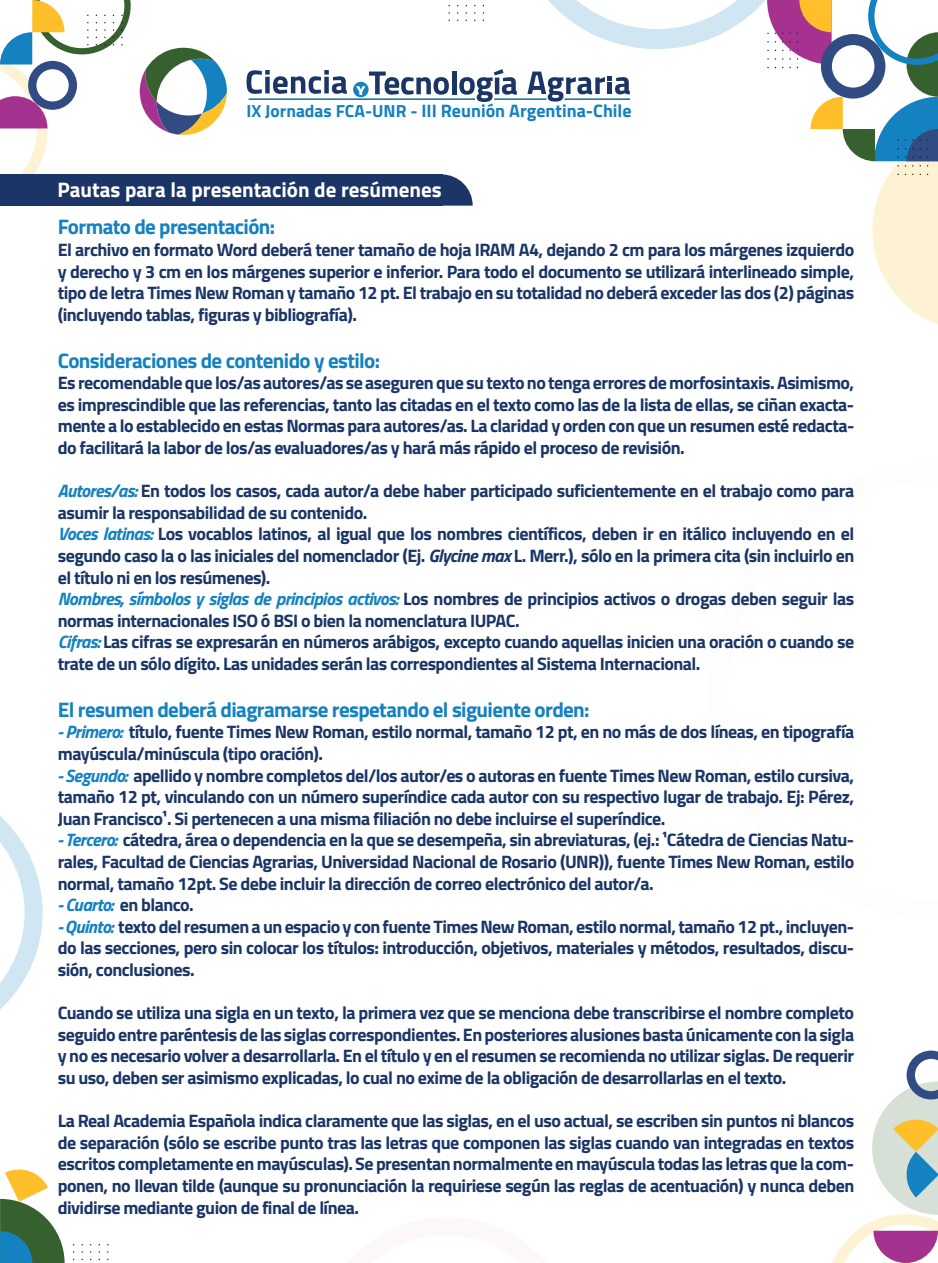
<style>
.page{position:relative;width:938px;height:1263px;background:#fff}
.page>*{position:absolute;margin:0;border:0;box-sizing:border-box;transform-origin:0 0}
.t1{font:700 21px "Titillium";letter-spacing:-.03em;color:#1481c1}
.t2{font:700 21px "Titillium";color:#fff}
.t3{font:700 18px/21.6px "Titillium";letter-spacing:-.03em;color:#1b3666;text-align:justify}
.t4{font:700 18px "Titillium";color:#1481c1}
.s1{font-size:17.55px}
.s2{font-style:italic;color:#1481c1}
.s3{font-style:italic}
</style>
<div class="page">
<svg style="left:0;top:0;width:131px;height:174px"></svg>
<svg style="left:832px;top:1050px;width:106px;height:213px"></svg>
<svg style="left:0;top:1169px;width:65px;height:94px"></svg>
<svg style="left:0;top:816px;width:43px;height:193px"></svg>
<div style="left:0;top:174px;width:442px;height:32px;background:#1b3666"></div>
<svg style="left:139px;top:48px;width:88px;height:87px"></svg>
<svg style="left:246px;top:70px;width:101px;height:24px"></svg>
<svg style="left:353px;top:0;width:585px;height:325px"></svg>
<hr style="left:564px;top:98px;width:66px;height:2px;background:#11749e">
<hr style="left:494px;top:98px;width:52px;height:2px;background:#11749e">
<hr style="left:249px;top:98px;width:226px;height:2px;background:#11749e">
<p class="t4" style="left:246px;top:97px;width:387px"><span class="s1">IX Jornadas FCA-UNR -</span> III Reunión Argentina-Chile</p>
<p class="t2" style="left:58px;top:174px;width:386px">Pautas para la presentación de resúmenes</p>
<p class="t1" style="left:58px;top:211px;width:219px">Formato de presentación:</p>
<p class="t3" style="left:58px;top:238px;width:798px">El archivo en formato Word deberá tener tamaño de hoja IRAM A4, dejando 2 cm para los márgenes izquierdo y derecho y 3 cm en los márgenes superior e inferior. Para todo el documento se utilizará interlineado simple, tipo de letra Times New Roman y tamaño 12 pt. El trabajo en su totalidad no deberá exceder las dos (2) páginas (incluyendo tablas, figuras y bibliografía).</p>
<p class="t1" style="left:58px;top:344px;width:324px">Consideraciones de contenido y estilo:</p>
<p class="t3" style="left:58px;top:371px;width:798px">Es recomendable que los/as autores/as se aseguren que su texto no tenga errores de morfosintaxis. Asimismo, es imprescindible que las referencias, tanto las citadas en el texto como las de la lista de ellas, se ciñan exacta&shy;mente a lo establecido en estas Normas para autores/as. La claridad y orden con que un resumen esté redacta&shy;do facilitará la labor de los/as evaluadores/as y hará más rápido el proceso de revisión.</p>
<p class="t3" style="left:58px;top:479px;width:798px;text-align:left"><span class="s2">Autores/as:</span> En todos los casos, cada autor/a debe haber participado suficientemente en el trabajo como para asumir la responsabilidad de su contenido.<br><span class="s2">Voces latinas:</span> Los vocablos latinos, al igual que los nombres científicos, deben ir en itálico incluyendo en el segundo caso la o las iniciales del nomenclador (Ej. <span class="s3">Glycine max</span> L. Merr.), sólo en la primera cita (sin incluirlo en el título ni en los resúmenes).<br><span class="s2">Nombres, símbolos y siglas de principios activos:</span> Los nombres de principios activos o drogas deben seguir las normas internacionales ISO ó BSI o bien la nomenclatura IUPAC.<br><span class="s2">Cifras:</span> Las cifras se expresarán en números arábigos, excepto cuando aquellas inicien una oración o cuando se trate de un sólo dígito. Las unidades serán las correspondientes al Sistema Internacional.</p>
<p class="t1" style="left:58px;top:693px;width:533px">El resumen deberá diagramarse respetando el siguiente orden:</p>
<p class="t3" style="left:58px;top:720px;width:798px"><span class="s2">- Primero:</span> título, fuente Times New Roman, estilo normal, tamaño 12 pt, en no más de dos líneas, en tipografía mayúscula/minúscula (tipo oración).</p>
<p class="t3" style="left:58px;top:763px;width:798px"><span class="s2">- Segundo:</span> apellido y nombre completos del/los autor/es o autoras en fuente Times New Roman, estilo cursiva, tamaño 12 pt, vinculando con un número superíndice cada autor con su respectivo lugar de trabajo. Ej: Pérez, Juan Francisco¹. Si pertenecen a una misma filiación no debe incluirse el superíndice.</p>
<p class="t3" style="left:58px;top:828px;width:798px"><span class="s2">- Tercero:</span> cátedra, área o dependencia en la que se desempeña, sin abreviaturas, (ej.: ¹Cátedra de Ciencias Natu&shy;rales, Facultad de Ciencias Agrarias, Universidad Nacional de Rosario (UNR)), fuente Times New Roman, estilo normal, tamaño 12pt. Se debe incluir la dirección de correo electrónico del autor/a.</p>
<p class="t3" style="left:58px;top:893px;width:138px"><span class="s2">- Cuarto:</span> en blanco.</p>
<p class="t3" style="left:58px;top:915px;width:798px"><span class="s2">- Quinto:</span> texto del resumen a un espacio y con fuente Times New Roman, estilo normal, tamaño 12 pt., incluyen&shy;do las secciones, pero sin colocar los títulos: introducción, objetivos, materiales y métodos, resultados, discu&shy;sión, conclusiones.</p>
<p class="t3" style="left:58px;top:1001px;width:798px">Cuando se utiliza una sigla en un texto, la primera vez que se menciona debe transcribirse el nombre completo seguido entre paréntesis de las siglas correspondientes. En posteriores alusiones basta únicamente con la sigla y no es necesario volver a desarrollarla. En el título y en el resumen se recomienda no utilizar siglas. De requerir su uso, deben ser asimismo explicadas, lo cual no exime de la obligación de desarrollarlas en el texto.</p>
<p class="t3" style="left:58px;top:1109px;width:798px">La Real Academia Española indica claramente que las siglas, en el uso actual, se escriben sin puntos ni blancos de separación (sólo se escribe punto tras las letras que componen las siglas cuando van integradas en textos escritos completamente en mayúsculas). Se presentan normalmente en mayúscula todas las letras que la com&shy;ponen, no llevan tilde (aunque su pronunciación la requiriese según las reglas de acentuación) y nunca deben dividirse mediante guion de final de línea.</p>
</div>
